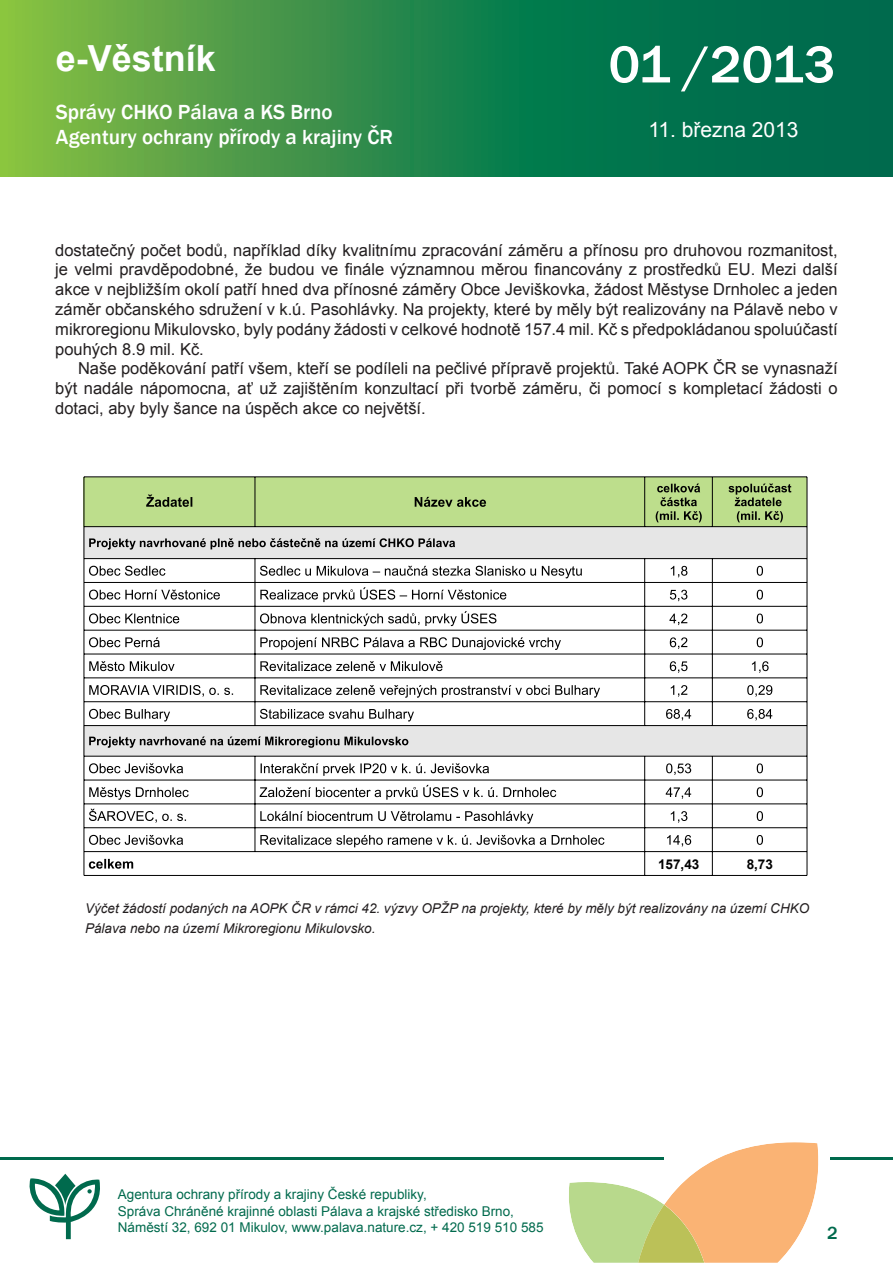
<style>
.page{position:relative;width:893px;height:1263px;background:#fff}
.page>*{position:absolute;margin:0;border:0;box-sizing:border-box;transform-origin:0 0}
.t1{font:500 54px "Franklin Gothic";letter-spacing:-.01em;color:#fff}
.t2{font:700 36px "Arial";color:#fff}
.t3{font:500 21px "Franklin Gothic";color:#fff}
.t4{font:21px "Arial";color:#fff}
.t5{font:500 18px "Franklin Gothic";color:#006a4d}
.t6{font:16.5px/19.8px "Arial";color:#231f20;text-align:justify}
.t7{font:13.5px "Arial";color:#006a4d}
.t8{font:italic 13.5px/19.8px "Arial";color:#231f20}
.t9{font:700 13.5px "Arial";color:#000}
</style>
<div class="page">
<svg style="left:0;top:0;width:893px;height:176px;background:#2a894a"></svg>
<svg style="left:566px;top:1142px;width:253px;height:121px"></svg>
<svg style="left:29px;top:1174px;width:71px;height:65px"></svg>
<hr style="left:0;top:1158px;width:663px;height:2px;background:#006a4d">
<hr style="left:830px;top:1158px;width:63px;height:2px;background:#006a4d">
<div style="left:84px;top:477px;width:171px;height:50px;background:#bdde8c"></div>
<div style="left:255px;top:477px;width:390px;height:50px;background:#bdde8c"></div>
<div style="left:645px;top:477px;width:67px;height:50px;background:#bdde8c"></div>
<div style="left:712px;top:477px;width:95px;height:50px;background:#bdde8c"></div>
<div style="left:84px;top:527px;width:723px;height:32px;background:#e6e6e6"></div>
<div style="left:84px;top:725px;width:723px;height:31px;background:#e6e6e6"></div>
<hr style="left:84px;top:477px;width:171px;height:1px;background:#000">
<hr style="left:255px;top:477px;width:390px;height:1px;background:#000">
<hr style="left:645px;top:477px;width:67px;height:1px;background:#000">
<hr style="left:712px;top:477px;width:95px;height:1px;background:#000">
<hr style="left:84px;top:526px;width:171px;height:1px;background:#000">
<hr style="left:255px;top:526px;width:390px;height:1px;background:#000">
<hr style="left:645px;top:526px;width:67px;height:1px;background:#000">
<hr style="left:712px;top:526px;width:95px;height:1px;background:#000">
<hr style="left:84px;top:558px;width:171px;height:1px;background:#000">
<hr style="left:255px;top:558px;width:390px;height:1px;background:#000">
<hr style="left:645px;top:558px;width:67px;height:1px;background:#000">
<hr style="left:712px;top:558px;width:95px;height:1px;background:#000">
<hr style="left:84px;top:582px;width:171px;height:1px;background:#000">
<hr style="left:255px;top:582px;width:390px;height:1px;background:#000">
<hr style="left:645px;top:582px;width:67px;height:1px;background:#000">
<hr style="left:712px;top:582px;width:95px;height:1px;background:#000">
<hr style="left:84px;top:606px;width:171px;height:1px;background:#000">
<hr style="left:255px;top:606px;width:390px;height:1px;background:#000">
<hr style="left:645px;top:606px;width:67px;height:1px;background:#000">
<hr style="left:712px;top:606px;width:95px;height:1px;background:#000">
<hr style="left:84px;top:630px;width:171px;height:1px;background:#000">
<hr style="left:255px;top:630px;width:390px;height:1px;background:#000">
<hr style="left:645px;top:630px;width:67px;height:1px;background:#000">
<hr style="left:712px;top:630px;width:95px;height:1px;background:#000">
<hr style="left:84px;top:654px;width:171px;height:1px;background:#000">
<hr style="left:255px;top:654px;width:390px;height:1px;background:#000">
<hr style="left:645px;top:654px;width:67px;height:1px;background:#000">
<hr style="left:712px;top:654px;width:95px;height:1px;background:#000">
<hr style="left:84px;top:678px;width:171px;height:1px;background:#000">
<hr style="left:255px;top:678px;width:390px;height:1px;background:#000">
<hr style="left:645px;top:678px;width:67px;height:1px;background:#000">
<hr style="left:712px;top:678px;width:95px;height:1px;background:#000">
<hr style="left:84px;top:701px;width:171px;height:1px;background:#000">
<hr style="left:255px;top:701px;width:390px;height:1px;background:#000">
<hr style="left:645px;top:701px;width:67px;height:1px;background:#000">
<hr style="left:712px;top:701px;width:95px;height:1px;background:#000">
<hr style="left:84px;top:725px;width:171px;height:1px;background:#000">
<hr style="left:255px;top:725px;width:390px;height:1px;background:#000">
<hr style="left:645px;top:725px;width:67px;height:1px;background:#000">
<hr style="left:712px;top:725px;width:95px;height:1px;background:#000">
<hr style="left:84px;top:756px;width:171px;height:1px;background:#000">
<hr style="left:255px;top:756px;width:390px;height:1px;background:#000">
<hr style="left:645px;top:756px;width:67px;height:1px;background:#000">
<hr style="left:712px;top:756px;width:95px;height:1px;background:#000">
<hr style="left:84px;top:780px;width:171px;height:1px;background:#000">
<hr style="left:255px;top:780px;width:390px;height:1px;background:#000">
<hr style="left:645px;top:780px;width:67px;height:1px;background:#000">
<hr style="left:712px;top:780px;width:95px;height:1px;background:#000">
<hr style="left:84px;top:804px;width:171px;height:1px;background:#000">
<hr style="left:255px;top:804px;width:390px;height:1px;background:#000">
<hr style="left:645px;top:804px;width:67px;height:1px;background:#000">
<hr style="left:712px;top:804px;width:95px;height:1px;background:#000">
<hr style="left:84px;top:827px;width:171px;height:1px;background:#000">
<hr style="left:255px;top:827px;width:390px;height:1px;background:#000">
<hr style="left:645px;top:827px;width:67px;height:1px;background:#000">
<hr style="left:712px;top:827px;width:95px;height:1px;background:#000">
<hr style="left:84px;top:851px;width:171px;height:1px;background:#000">
<hr style="left:255px;top:851px;width:390px;height:1px;background:#000">
<hr style="left:645px;top:851px;width:67px;height:1px;background:#000">
<hr style="left:712px;top:851px;width:95px;height:1px;background:#000">
<hr style="left:84px;top:875px;width:561px;height:1px;background:#000">
<hr style="left:645px;top:875px;width:67px;height:1px;background:#000">
<hr style="left:712px;top:875px;width:95px;height:1px;background:#000">
<hr style="left:84px;top:477px;width:1px;height:50px;background:#000">
<hr style="left:84px;top:527px;width:1px;height:32px;background:#000">
<hr style="left:84px;top:725px;width:1px;height:31px;background:#000">
<hr style="left:255px;top:477px;width:1px;height:50px;background:#000">
<hr style="left:644px;top:477px;width:1px;height:50px;background:#000">
<svg style="left:644px;top:559px;width:1px;height:166px"></svg>
<svg style="left:644px;top:757px;width:1px;height:118px"></svg>
<hr style="left:712px;top:477px;width:1px;height:50px;background:#000">
<svg style="left:712px;top:559px;width:1px;height:166px"></svg>
<svg style="left:712px;top:757px;width:1px;height:118px"></svg>
<hr style="left:807px;top:477px;width:1px;height:50px;background:#000">
<hr style="left:807px;top:527px;width:1px;height:32px;background:#000">
<svg style="left:807px;top:559px;width:1px;height:166px"></svg>
<hr style="left:807px;top:725px;width:1px;height:31px;background:#000">
<svg style="left:807px;top:756px;width:1px;height:119px"></svg>
<svg style="left:146px;top:494px;width:46px;height:13px"></svg>
<svg style="left:415px;top:497px;width:71px;height:10px"></svg>
<svg style="left:656px;top:484px;width:46px;height:38px"></svg>
<svg style="left:728px;top:484px;width:63px;height:38px"></svg>
<svg style="left:89px;top:538px;width:366px;height:12px"></svg>
<svg style="left:671px;top:566px;width:16px;height:11px"></svg>
<svg style="left:757px;top:566px;width:6px;height:10px"></svg>
<svg style="left:670px;top:590px;width:17px;height:11px"></svg>
<svg style="left:757px;top:590px;width:6px;height:10px"></svg>
<svg style="left:669px;top:613px;width:18px;height:12px"></svg>
<svg style="left:757px;top:613px;width:6px;height:10px"></svg>
<svg style="left:670px;top:637px;width:17px;height:12px"></svg>
<svg style="left:757px;top:637px;width:6px;height:10px"></svg>
<svg style="left:670px;top:661px;width:17px;height:12px"></svg>
<svg style="left:752px;top:661px;width:17px;height:12px"></svg>
<svg style="left:671px;top:685px;width:16px;height:12px"></svg>
<svg style="left:747px;top:685px;width:25px;height:12px"></svg>
<svg style="left:84px;top:559px;width:149px;height:166px"></svg>
<svg style="left:255px;top:559px;width:345px;height:166px"></svg>
<svg style="left:666px;top:709px;width:25px;height:12px"></svg>
<svg style="left:747px;top:709px;width:25px;height:12px"></svg>
<svg style="left:89px;top:736px;width:319px;height:12px"></svg>
<svg style="left:666px;top:763px;width:25px;height:12px"></svg>
<svg style="left:757px;top:763px;width:6px;height:10px"></svg>
<svg style="left:666px;top:787px;width:25px;height:12px"></svg>
<svg style="left:757px;top:787px;width:6px;height:10px"></svg>
<svg style="left:671px;top:811px;width:16px;height:12px"></svg>
<svg style="left:757px;top:811px;width:6px;height:10px"></svg>
<svg style="left:255px;top:756px;width:349px;height:95px"></svg>
<svg style="left:667px;top:835px;width:24px;height:12px"></svg>
<svg style="left:757px;top:835px;width:6px;height:10px"></svg>
<svg style="left:84px;top:756px;width:105px;height:119px"></svg>
<p class="t2" style="left:56px;top:34px;width:162px">e-Věstník</p>
<p class="t1" style="left:608px;top:31px;width:228px">01 /2013</p>
<p class="t3" style="left:56px;top:99px;width:279px">Správy CHKO Pálava a KS Brno</p>
<p class="t3" style="left:56px;top:124px;width:339px">Agentury ochrany přírody a krajiny ČR</p>
<p class="t4" style="left:648px;top:116px;width:152px">11. března 2013</p>
<p class="t6" style="left:55px;top:240px;width:784px">dostatečný počet bodů, například díky kvalitnímu zpracování záměru a přínosu pro druhovou rozmanitost, je velmi pravděpodobné, že budou ve finále významnou měrou financovány z prostředků EU. Mezi další akce v nejbližším okolí patří hned dva přínosné záměry Obce Jeviškovka, žádost Městyse Drnholec a jeden záměr občanského sdružení v k.ú. Pasohlávky. Na projekty, které by měly být realizovány na Pálavě nebo v mikroregionu Mikulovsko, byly podány žádosti v celkové hodnotě 157.4 mil. Kč s předpokládanou spoluúčastí pouhých 8.9 mil. Kč.</p>
<p class="t6" style="left:55px;top:359px;width:784px;text-indent:23px">Naše poděkování patří všem, kteří se podíleli na pečlivé přípravě projektů. Také AOPK ČR se vynasnaží být nadále nápomocna, ať už zajištěním konzultací při tvorbě záměru, či pomocí s kompletací žádosti o dotaci, aby byly šance na úspěch akce co největší.</p>
<p class="t9" style="left:658px;top:855px;width:43px">157,43</p>
<p class="t9" style="left:747px;top:855px;width:28px">8,73</p>
<p class="t8" style="left:85px;top:899px;width:726px">Výčet žádostí podaných na AOPK ČR v rámci 42. výzvy OPŽP na projekty, které by měly být realizovány na území CHKO<br>Pálava nebo na území Mikroregionu Mikulovsko.</p>
<p class="t7" style="left:118px;top:1186px;width:310px">Agentura ochrany přírody a krajiny České republiky,</p>
<p class="t7" style="left:118px;top:1202px;width:398px">Správa Chráněné krajinné oblasti Pálava a krajské středisko Brno,</p>
<p class="t7" style="left:118px;top:1218px;width:427px">Náměstí 32, 692 01 Mikulov, www.palava.nature.cz, + 420 519 510 585</p>
<p class="t5" style="left:827px;top:1222px;width:12px">2</p>
</div>
